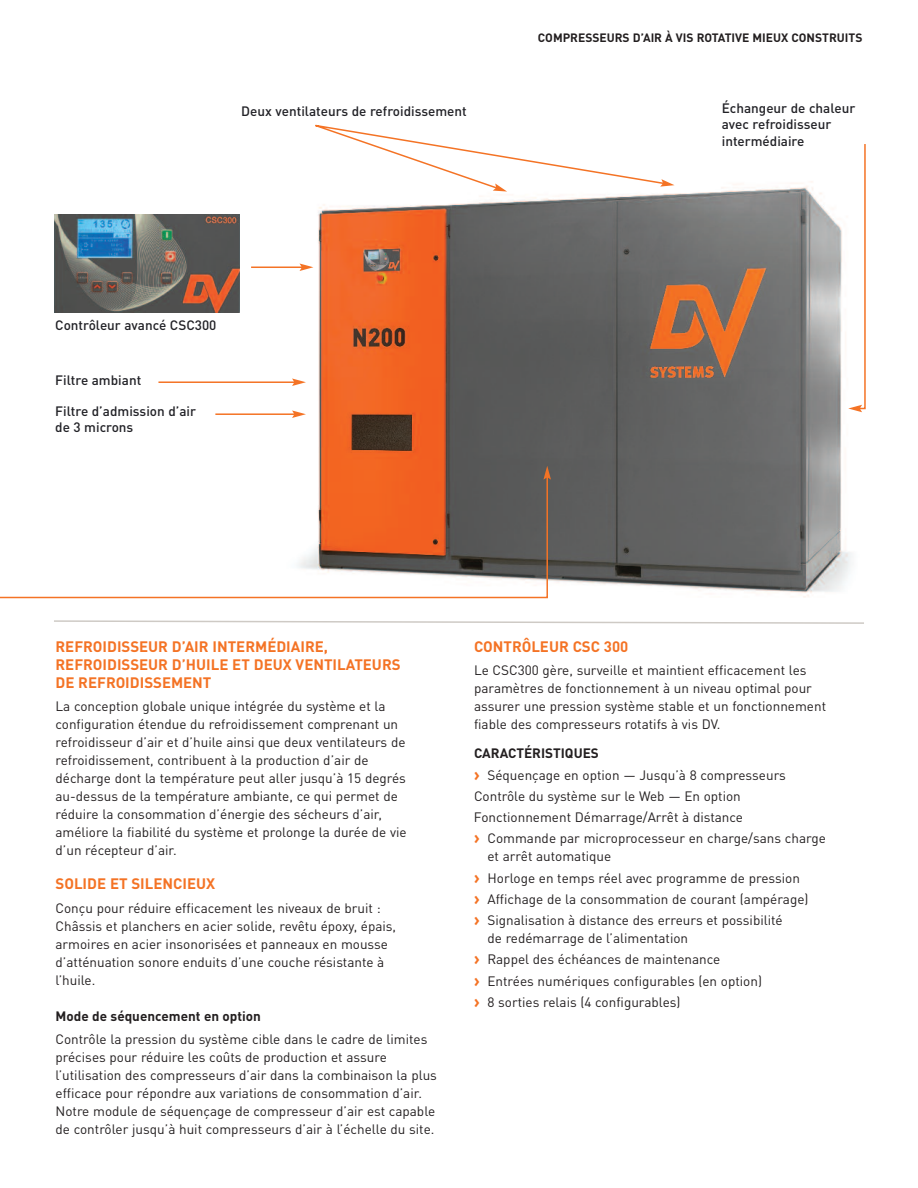
<style>
.page{position:relative;width:918px;height:1188px;background:#fff}
.page>*{position:absolute;margin:0;border:0;box-sizing:border-box;transform-origin:0 0}
.t1{font:700 15px/18px "DINOT";color:#f47325}
.t2{font:13.5px/18px "DINOT";color:#231f20}
.t3{font:500 13.5px/16.5px "DINOT";color:#212126}
.t4{font:700 13.5px "DINOT";color:#231f20}
.t5{font:700 12px "DINOT";color:#231f20}
.s1{font-weight:700}
.s2{font-family:"Meta Black Caps";color:#f47325}
</style>
<div class="page">
<img style="left:260px;top:181px;width:602px;height:417px">
<img style="left:54px;top:214px;width:186px;height:98px">
<svg style="left:54px;top:620px;width:810px;height:4px"></svg>
<svg style="left:848px;top:144px;width:18px;height:268px"></svg>
<hr style="left:251px;top:267px;width:51px;height:1px;background:#f47325">
<svg style="left:300px;top:264px;width:13px;height:7px"></svg>
<hr style="left:158px;top:381px;width:137px;height:2px;background:#f47325">
<svg style="left:292px;top:378px;width:14px;height:8px"></svg>
<hr style="left:215px;top:413px;width:80px;height:2px;background:#f47325">
<svg style="left:292px;top:410px;width:14px;height:8px"></svg>
<svg style="left:298px;top:124px;width:377px;height:68px"></svg>
<svg style="left:0;top:476px;width:549px;height:123px"></svg>
<svg style="left:543px;top:466px;width:8px;height:14px"></svg>
<p class="t5" style="left:538px;top:34px;width:326px">COMPRESSEURS D’AIR À VIS ROTATIVE MIEUX CONSTRUITS</p>
<p class="t3" style="left:241px;top:105px;width:227px">Deux ventilateurs de refroidissement</p>
<p class="t3" style="left:722px;top:101px;width:135px">Échangeur de chaleur avec refroidisseur intermédiaire</p>
<p class="t3" style="left:55px;top:318px;width:163px">Contrôleur avancé CSC300</p>
<p class="t3" style="left:55px;top:373px;width:88px">Filtre ambiant</p>
<p class="t3" style="left:55px;top:404px;width:142px">Filtre d’admission d’air de 3 microns</p>
<p class="t1" style="left:55px;top:639px;width:347px">REFROIDISSEUR D’AIR INTERMÉDIAIRE,<br>REFROIDISSEUR D’HUILE ET DEUX VENTILATEURS<br>DE REFROIDISSEMENT</p>
<p class="t2" style="left:56px;top:699px;width:353px">La conception globale unique intégrée du système et la configuration étendue du refroidissement comprenant un refroidisseur d’air et d’huile ainsi que deux ventilateurs de refroidissement, contribuent à la production d’air de décharge dont la température peut aller jusqu’à 15 degrés au-dessus de la température ambiante, ce qui permet de réduire la consommation d’énergie des sécheurs d’air, améliore la fiabilité du système et prolonge la durée de vie d’un récepteur d’air.</p>
<p class="t1" style="left:56px;top:876px;width:161px">SOLIDE ET SILENCIEUX</p>
<p class="t2" style="left:56px;top:900px;width:342px">Conçu pour réduire efficacement les niveaux de bruit :<br>Châssis et planchers en acier solide, revêtu époxy, épais, armoires en acier insonorisées et panneaux en mousse d’atténuation sonore enduits d’une couche résistante à l’huile.</p>
<p class="t4" style="left:56px;top:1011px;width:207px">Mode de séquencement en option</p>
<p class="t2" style="left:56px;top:1032px;width:383px">Contrôle la pression du système cible dans le cadre de limites précises pour réduire les coûts de production et assure l’utilisation des compresseurs d’air dans la combinaison la plus efficace pour répondre aux variations de consommation d’air.<br>Notre module de séquençage de compresseur d’air est capable de contrôler jusqu’à huit compresseurs d’air à l’échelle du site.</p>
<p class="t1" style="left:474px;top:639px;width:156px">CONTRÔLEUR CSC 300</p>
<p class="t2" style="left:474px;top:663px;width:354px">Le CSC300 gère, surveille et maintient efficacement les paramètres de fonctionnement à un niveau optimal pour assurer une pression système stable et un fonctionnement fiable des compresseurs rotatifs à vis DV.</p>
<p class="t2" style="left:474px;top:744px;width:353px;line-height:21.3px"><span class="s1">CARACTÉRISTIQUES<br></span><span class="s2">&gt;</span> Séquençage en option — Jusqu’à 8 compresseurs Contrôle du système sur le Web — En option Fonctionnement Démarrage/Arrêt à distance<br><span class="s2">&gt;</span> Commande par microprocesseur en charge/sans charge</p>
<p class="t2" style="left:474px;top:847px;width:336px;line-height:21.3px;text-indent:13px">et arrêt automatique<br><span class="s2">&gt;</span> Horloge en temps réel avec programme de pression <span class="s2">&gt;</span> Affichage de la consommation de courant (ampérage) <span class="s2">&gt;</span> Signalisation à distance des erreurs et possibilité</p>
<p class="t2" style="left:474px;top:929px;width:290px;line-height:21.3px;text-indent:13px">de redémarrage de l’alimentation<br><span class="s2">&gt;</span> Rappel des échéances de maintenance<br><span class="s2">&gt;</span> Entrées numériques configurables (en option) <span class="s2">&gt;</span> 8 sorties relais (4 configurables)</p>
</div>
